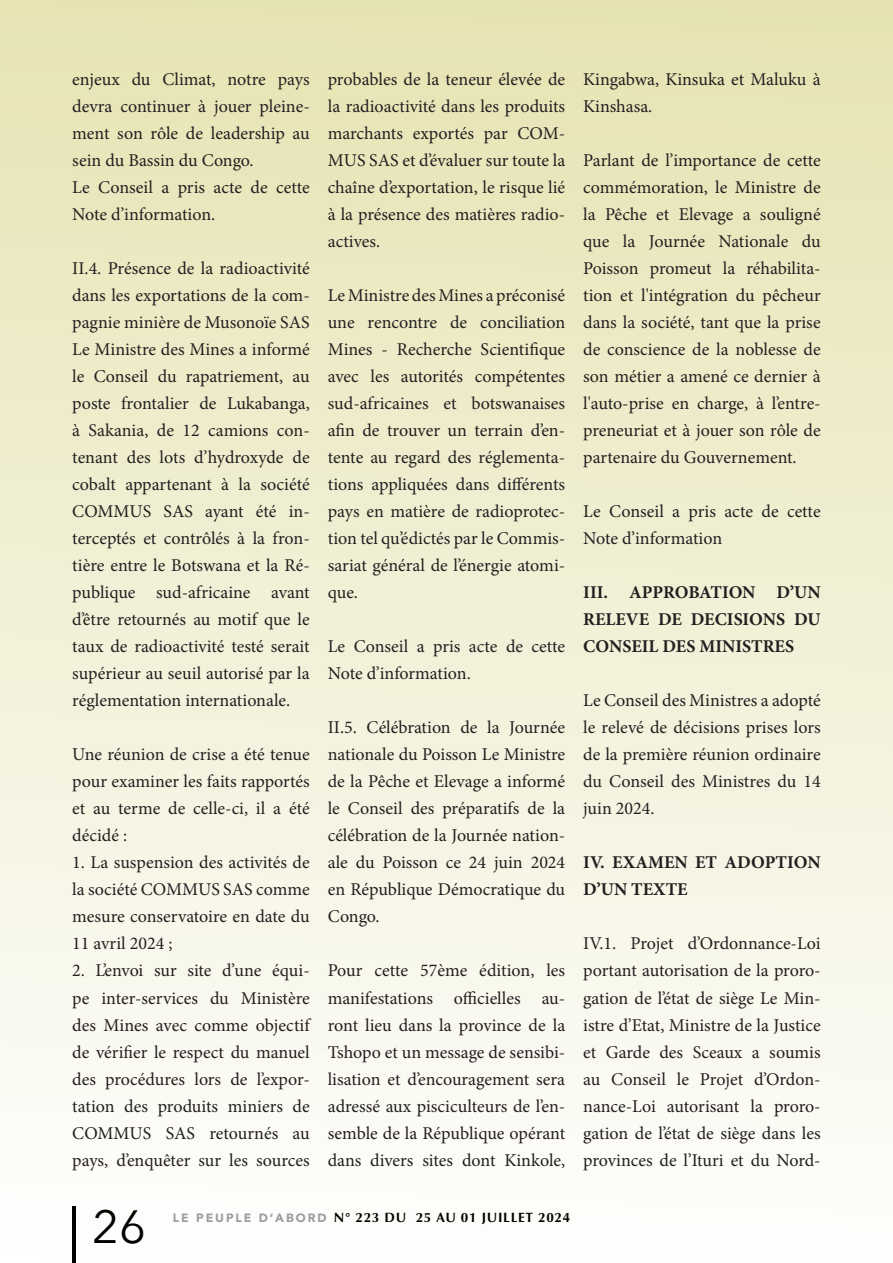
<style>
.page{position:relative;width:893px;height:1263px;background:#fff}
.page>*{position:absolute;margin:0;border:0;box-sizing:border-box;transform-origin:0 0}
.t1{font:46.5px "Avenir Next";color:#000}
.Texte_de_titre-_Alig{font:18px/27px "Minion Pro";color:#231f20;text-align:justify}
.Texte_de_titre-_Alig-2{font:700 18px/27px "Minion Pro";color:#231f20;text-align:justify}
.t2{font:700 13.5px "Optima";letter-spacing:.05em;color:#000}
.s1{font-family:"Avenir";font-weight:900;font-size:12px;color:#9b9da0}
</style>
<div class="page">
<div style="left:0;top:0;width:893px;height:1263px;background:linear-gradient(to bottom,#e6e3b2,#fefefe)"></div>
<p class="Texte_de_titre-_Alig" style="left:72px;top:66px;width:239px">enjeux du Climat, notre pays devra continuer à jouer pleine&shy;ment son rôle de leadership au sein du Bassin du Congo.</p>
<p class="Texte_de_titre-_Alig" style="left:72px;top:174px;width:239px">Le Conseil a pris acte de cette<br>Note d’information.</p>
<p class="Texte_de_titre-_Alig" style="left:72px;top:255px;width:239px">II.4. Présence de la radioactivité dans les exportations de la com&shy;pagnie minière de Musonoïe SAS</p>
<p class="Texte_de_titre-_Alig" style="left:72px;top:336px;width:239px">Le Ministre des Mines a informé le Conseil du rapatriement, au poste frontalier de Lukabanga, à Sakania, de 12 camions con&shy;tenant des lots d’hydroxyde de cobalt appartenant à la société COMMUS SAS ayant été in&shy;terceptés et contrôlés à la fron&shy;tière entre le Botswana et la Ré&shy;publique sud-africaine avant d’être retournés au motif que le taux de radioactivité testé serait supérieur au seuil autorisé par la réglementation internationale.</p>
<p class="Texte_de_titre-_Alig" style="left:72px;top:741px;width:239px">Une réunion de crise a été tenue pour examiner les faits rapportés et au terme de celle-ci, il a été décidé :</p>
<p class="Texte_de_titre-_Alig" style="left:72px;top:849px;width:239px">1. La suspension des activités de la société COMMUS SAS comme mesure conservatoire en date du 11 avril 2024 ;</p>
<p class="Texte_de_titre-_Alig" style="left:72px;top:957px;width:239px">2. L’envoi sur site d’une équi&shy;pe inter-services du Ministère des Mines avec comme objectif de vérifier le respect du manuel des procédures lors de l’expor&shy;tation des produits miniers de COMMUS SAS retournés au pays, d’enquêter sur les sources</p>
<p class="Texte_de_titre-_Alig" style="left:328px;top:66px;width:239px">probables de la teneur élevée de la radioactivité dans les produits marchants exportés par COM-MUS SAS et d’évaluer sur toute la chaîne d’exportation, le risque lié à la présence des matières radio&shy;actives.</p>
<p class="Texte_de_titre-_Alig" style="left:328px;top:282px;width:239px">Le Ministre des Mines a préconisé une rencontre de conciliation Mines - Recherche Scientifique avec les autorités compétentes sud-africaines et botswanaises afin de trouver un terrain d’en&shy;tente au regard des réglementa&shy;tions appliquées dans différents pays en matière de radioprotec&shy;tion tel qu’édictés par le Commis&shy;sariat général de l’énergie atomi&shy;que.</p>
<p class="Texte_de_titre-_Alig" style="left:328px;top:633px;width:239px">Le Conseil a pris acte de cette<br>Note d’information.</p>
<p class="Texte_de_titre-_Alig" style="left:328px;top:714px;width:239px">II.5. Célébration de la Journée nationale du Poisson Le Ministre de la Pêche et Elevage a informé le Conseil des préparatifs de la célébration de la Journée nation&shy;ale du Poisson ce 24 juin 2024 en République Démocratique du Congo.</p>
<p class="Texte_de_titre-_Alig" style="left:328px;top:957px;width:239px">Pour cette 57ème édition, les manifestations officielles au&shy;ront lieu dans la province de la Tshopo et un message de sensibi&shy;lisation et d’encouragement sera adressé aux pisciculteurs de l’en&shy;semble de la République opérant dans divers sites dont Kinkole,</p>
<p class="Texte_de_titre-_Alig" style="left:583px;top:66px;width:239px">Kingabwa, Kinsuka et Maluku à<br>Kinshasa.</p>
<p class="Texte_de_titre-_Alig" style="left:583px;top:147px;width:239px">Parlant de l’importance de cette commémoration, le Ministre de la Pêche et Elevage a souligné que la Journée Nationale du Poisson promeut la réhabilita&shy;tion et l'intégration du pêcheur dans la société, tant que la prise de conscience de la noblesse de son métier a amené ce dernier à l'auto-prise en charge, à l’entre&shy;preneuriat et à jouer son rôle de partenaire du Gouvernement.</p>
<p class="Texte_de_titre-_Alig" style="left:583px;top:498px;width:239px">Le Conseil a pris acte de cette<br>Note d’information</p>
<p class="Texte_de_titre-_Alig-2" style="left:583px;top:579px;width:239px">III. APPROBATION D’UN RELEVE DE DECISIONS DU CONSEIL DES MINISTRES</p>
<p class="Texte_de_titre-_Alig" style="left:583px;top:687px;width:239px">Le Conseil des Ministres a adopté le relevé de décisions prises lors de la première réunion ordinaire du Conseil des Ministres du 14 juin 2024.</p>
<p class="Texte_de_titre-_Alig-2" style="left:583px;top:849px;width:239px">IV. EXAMEN ET ADOPTION<br>D’UN TEXTE</p>
<p class="Texte_de_titre-_Alig" style="left:583px;top:930px;width:239px">IV.1. Projet d’Ordonnance-Loi portant autorisation de la proro&shy;gation de l’état de siège Le Min&shy;istre d’Etat, Ministre de la Justice et Garde des Sceaux a soumis au Conseil le Projet d’Ordon&shy;nance-Loi autorisant la proro&shy;gation de l’état de siège dans les provinces de l’Ituri et du Nord-</p>
<h1 class="t1" style="left:92px;top:1187px;width:55px">26</h1>
<p class="t2" style="left:173px;top:1210px;width:399px"><span class="s1">LE PEUPLE D’ABORD</span> N° 223 DU 25 AU 01 JUILLET 2024</p>
</div>
